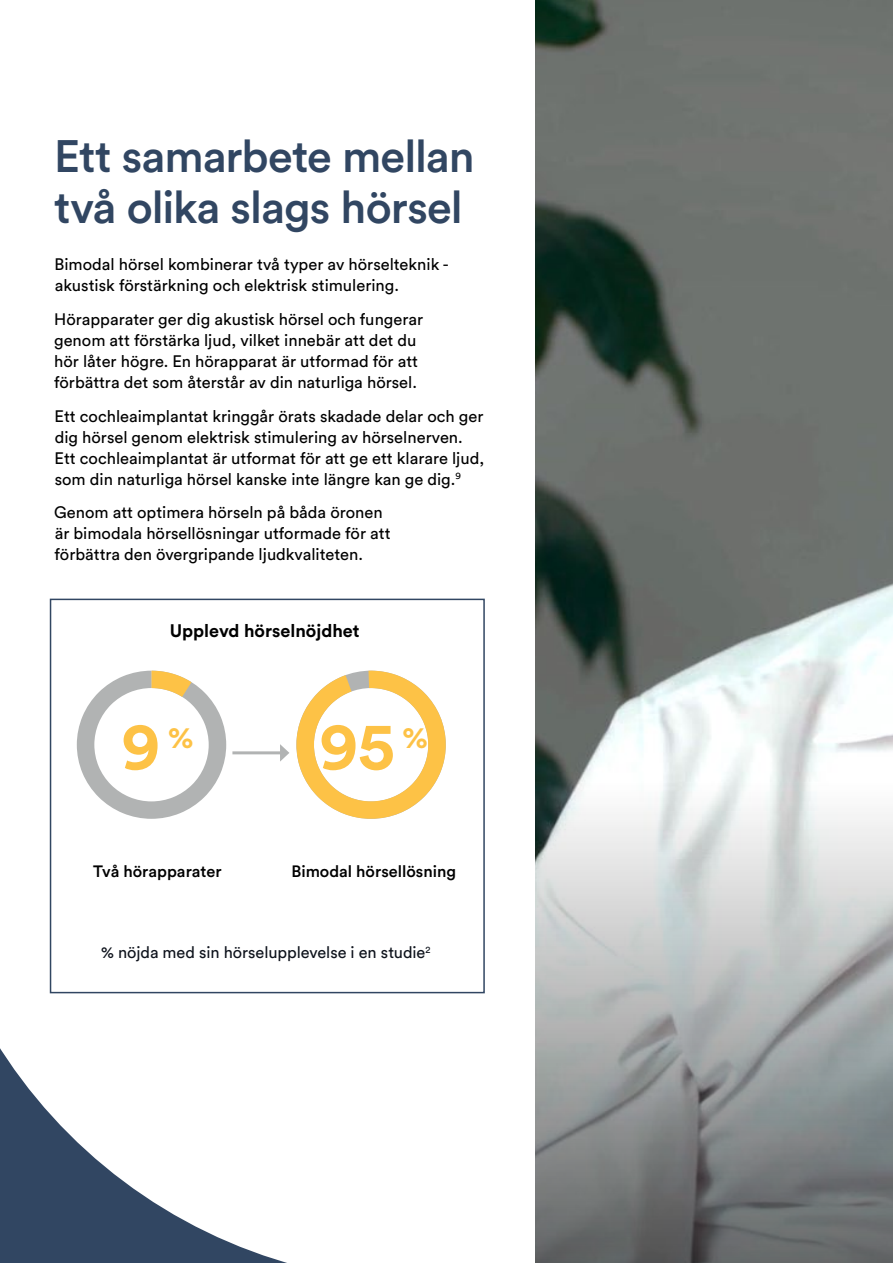
<style>
.page{position:relative;width:893px;height:1263px;background:#fff}
.page>*{position:absolute;margin:0;border:0;box-sizing:border-box;transform-origin:0 0}
.t1{font:700 66.75px "Circular Std";color:#fdc246}
.t2{font:500 45px/51px "Circular Std";letter-spacing:-.02em;color:#314662}
.t3{font:700 18px "Circular Std";color:#000}
.t4{font:16.5px/21px "Circular Std";color:#000}
.t5{font:16.35px "Circular Std";letter-spacing:-.005em;color:#0e131c}
.t6{font:500 16.35px "Circular Std";color:#000}
</style>
<div class="page">
<img style="left:535px;top:0;width:243px;height:646px">
<svg style="left:0;top:780px;width:425px;height:483px"></svg>
<div style="left:778px;top:0;width:115px;height:646px;background:#6e736f"></div>
<div style="left:50px;top:599px;width:435px;height:394px;border:2px solid #314662"></div>
<svg style="left:77px;top:671px;width:149px;height:148px"></svg>
<svg style="left:296px;top:670px;width:150px;height:149px"></svg>
<hr style="left:232px;top:751px;width:51px;height:3px;background:#b1b3b3">
<svg style="left:280px;top:744px;width:9px;height:18px"></svg>
<svg style="left:535px;top:646px;width:358px;height:617px"></svg>
<h2 class="t2" style="left:54px;top:130px;width:422px">Ett samarbete mellan två olika slags hörsel</h2>
<p class="t4" style="left:54px;top:253px;width:396px">Bimodal hörsel kombinerar två typer av hörselteknik - akustisk förstärkning och elektrisk stimulering.</p>
<p class="t4" style="left:54px;top:308px;width:370px">Hörapparater ger dig akustisk hörsel och fungerar genom att förstärka ljud, vilket innebär att det du hör låter högre. En hörapparat är utformad för att förbättra det som återstår av din naturliga hörsel.</p>
<p class="t4" style="left:54px;top:405px;width:431px">Ett cochleaimplantat kringgår örats skadade delar och ger dig hörsel genom elektrisk stimulering av hörselnerven.<br>Ett cochleaimplantat är utformat för att ge ett klarare ljud, som din naturliga hörsel kanske inte längre kan ge dig.<sup>9</sup></p>
<p class="t4" style="left:54px;top:502px;width:338px">Genom att optimera hörseln på båda öronen är bimodala hörsellösningar utformade för att förbättra den övergripande ljudkvaliteten.</p>
<p class="t3" style="left:170px;top:619px;width:191px">Upplevd hörselnöjdhet</p>
<h1 class="t1" style="left:121px;top:703px;width:74px">9 <sup>%</sup></h1>
<h1 class="t1" style="left:319px;top:703px;width:110px">95 <sup>%</sup></h1>
<p class="t6" style="left:93px;top:861px;width:130px">Två hörapparater</p>
<p class="t6" style="left:291px;top:861px;width:166px">Bimodal hörsellösning</p>
<p class="t5" style="left:101px;top:942px;width:331px">% nöjda med sin hörselupplevelse i en studie<sup>2</sup></p>
</div>
